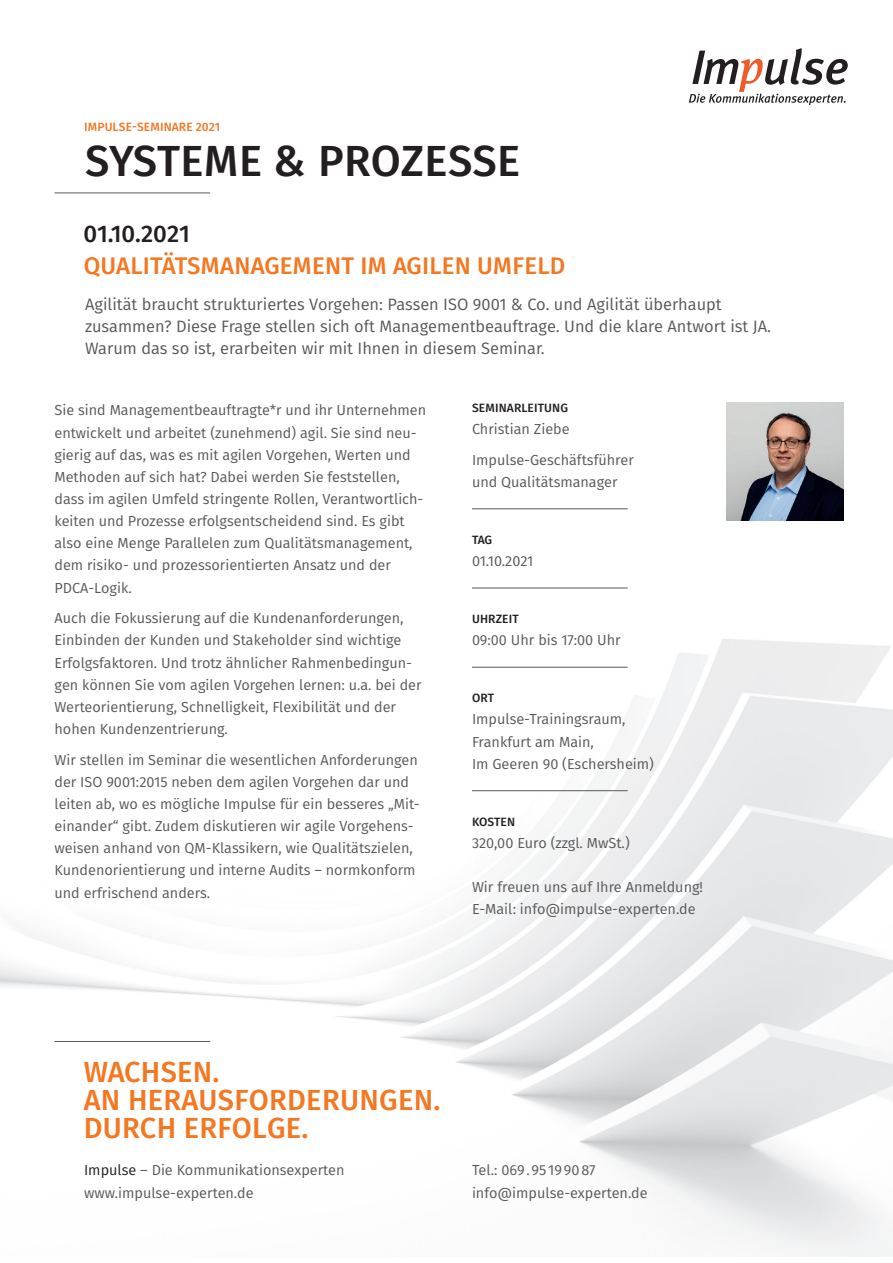
<style>
.page{position:relative;width:893px;height:1263px;background:#fff}
.page>*{position:absolute;margin:0;border:0;box-sizing:border-box;transform-origin:0 0}
.t1{font:500 43.5px "Fira Sans";letter-spacing:.01em;color:#231f20}
.t2{font:500 29.1px/27.8px "Fira Sans";letter-spacing:.01em;color:#f47721}
.t3{font:500 24px "Fira Sans";letter-spacing:.01em;color:#f47721}
.t4{font:500 24px "Fira Sans";color:#231f20}
.t5{font:16.5px/22.2px "Fira Sans";color:#57585a}
.t6{font:14.55px/22.2px "Fira Sans";color:#57585a}
.t7{font:500 12px "Fira Sans";letter-spacing:.01em;color:#231f20}
.t8{font:500 12px "Fira Sans";letter-spacing:.01em;color:#f47721}
.s1{color:#231f20}
</style>
<div class="page">
<svg style="left:689px;top:48px;width:159px;height:57px"></svg>
<hr style="left:54px;top:1041px;width:156px;height:1px;background:#57585a">
<hr style="left:54px;top:193px;width:156px;height:1px;background:#57585a">
<hr style="left:472px;top:509px;width:156px;height:1px;background:#57585a">
<hr style="left:472px;top:588px;width:156px;height:1px;background:#57585a">
<hr style="left:472px;top:667px;width:156px;height:1px;background:#57585a">
<hr style="left:472px;top:790px;width:156px;height:1px;background:#57585a">
<img style="left:726px;top:403px;width:118px;height:117px">
<p class="t8" style="left:84px;top:118px;width:138px">IMPULSE-SEMINARE 2021</p>
<h1 class="t1" style="left:85px;top:130px;width:437px">SYSTEME &amp; PROZESSE</h1>
<h3 class="t4" style="left:84px;top:217px;width:108px">01.10.2021</h3>
<h3 class="t3" style="left:84px;top:249px;width:483px">QUALITÄTSMANAGEMENT IM AGILEN UMFELD</h3>
<p class="t5" style="left:85px;top:293px;width:688px">Agilität braucht strukturiertes Vorgehen: Passen ISO 9001 &amp; Co. und Agilität überhaupt zusammen? Diese Frage stellen sich oft Managementbeauftrage. Und die klare Antwort ist JA.<br>Warum das so ist, erarbeiten wir mit Ihnen in diesem Seminar.</p>
<p class="t6" style="left:54px;top:399px;width:373px">Sie sind Managementbeauftragte*r und ihr Unternehmen entwickelt und arbeitet (zunehmend) agil. Sie sind neu&shy;gierig auf das, was es mit agilen Vorgehen, Werten und Methoden auf sich hat? Dabei werden Sie feststellen, dass im agilen Umfeld stringente Rollen, Verantwortlich&shy;keiten und Prozesse erfolgsentscheidend sind. Es gibt also eine Menge Parallelen zum Qualitätsmanagement, dem risiko- und prozessorientierten Ansatz und der PDCA-Logik.</p>
<p class="t6" style="left:54px;top:607px;width:369px">Auch die Fokussierung auf die Kundenanforderungen, Einbinden der Kunden und Stakeholder sind wichtige Erfolgsfaktoren. Und trotz ähnlicher Rahmenbedingun&shy;gen können Sie vom agilen Vorgehen lernen: u.a. bei der Werteorientierung, Schnelligkeit, Flexibilität und der hohen Kundenzentrierung.</p>
<p class="t6" style="left:54px;top:748px;width:366px">Wir stellen im Seminar die wesentlichen Anforderungen der ISO 9001:2015 neben dem agilen Vorgehen dar und leiten ab, wo es mögliche Impulse für ein besseres „Mit&shy;einander“ gibt. Zudem diskutieren wir agile Vorgehens&shy;weisen anhand von QM-Klassikern, wie Qualitätszielen, Kundenorientierung und interne Audits – normkonform und erfrischend anders.</p>
<p class="t7" style="left:472px;top:399px;width:98px">SEMINARLEITUNG</p>
<p class="t6" style="left:472px;top:413px;width:163px;line-height:30.6px">Christian Ziebe<br>Impulse-Geschäftsführer</p>
<p class="t6" style="left:472px;top:470px;width:147px">und Qualitätsmanager</p>
<p class="t7" style="left:472px;top:531px;width:22px">TAG</p>
<p class="t6" style="left:472px;top:549px;width:63px">01.10.2021</p>
<p class="t7" style="left:472px;top:610px;width:48px">UHRZEIT</p>
<p class="t6" style="left:472px;top:629px;width:150px">09:00 Uhr bis 17:00 Uhr</p>
<p class="t7" style="left:472px;top:690px;width:24px">ORT</p>
<p class="t6" style="left:472px;top:708px;width:183px">Impulse-Trainingsraum,<br>Frankfurt am Main,<br>Im Geeren 90 (Eschersheim)</p>
<p class="t7" style="left:472px;top:813px;width:45px">KOSTEN</p>
<p class="t6" style="left:472px;top:831px;width:159px">320,00 Euro (zzgl. MwSt.)</p>
<p class="t6" style="left:472px;top:876px;width:233px">Wir freuen uns auf Ihre Anmeldung!<br>E-Mail: info@impulse-experten.de</p>
<h2 class="t2" style="left:84px;top:1058px;width:358px">WACHSEN.<br>AN HERAUSFORDERUNGEN.<br>DURCH ERFOLGE.</h2>
<p class="t6" style="left:84px;top:1159px;width:262px"><span class="s1">Impulse</span> – Die Kommunikationsexperten www.impulse-experten.de</p>
<p class="t6" style="left:472px;top:1159px;width:177px">Tel.: 069.95 199087 info@impulse-experten.de</p>
</div>
